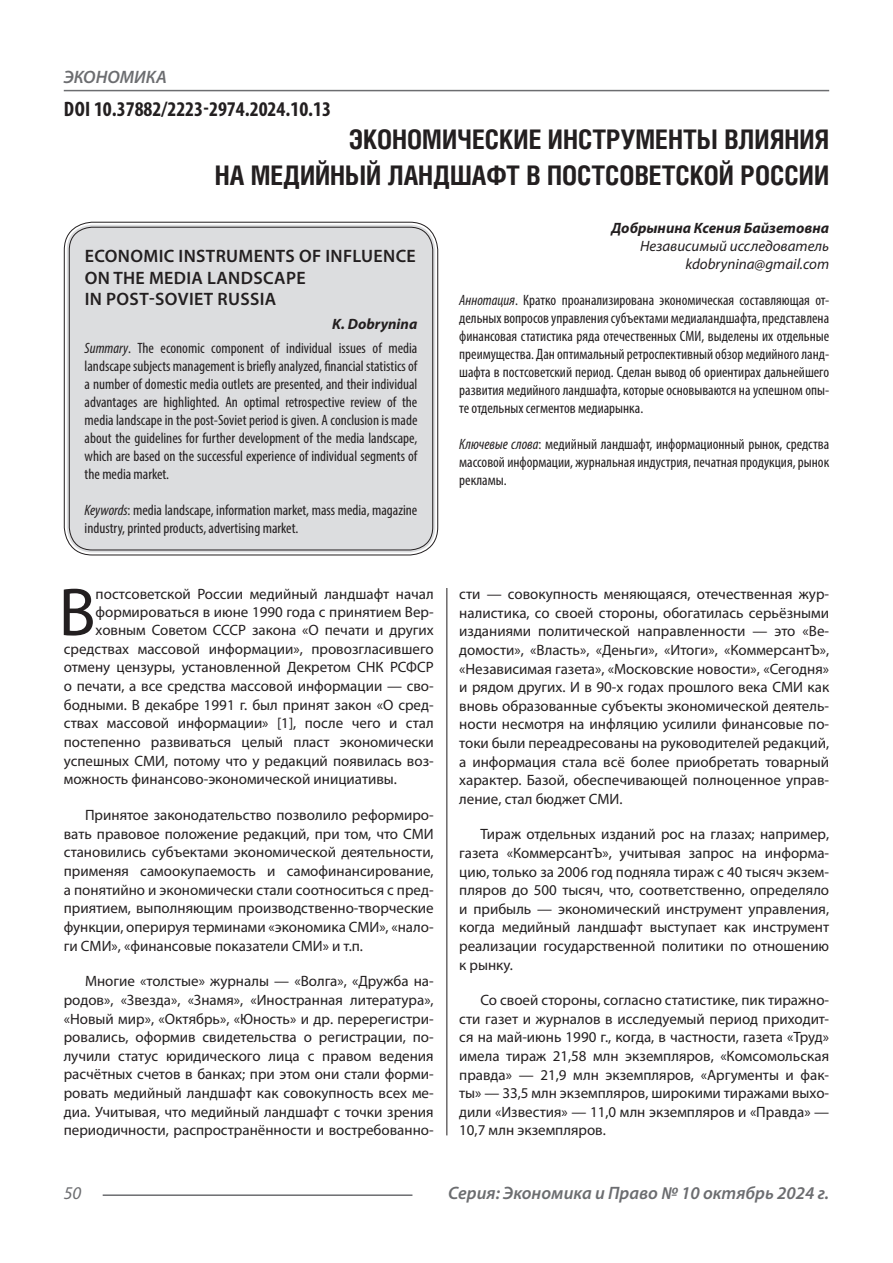
<style>
.page{position:relative;width:893px;height:1263px;background:#fff}
.page>*{position:absolute;margin:0;border:0;box-sizing:border-box;transform-origin:0 0}
.Статья_текст_первый{font:68.4px "Myriad Pro";color:#231f20}
.Статья_название{font:700 27px/36px "Helios Cond C";color:#231f20;text-align:right}
.ДОИ{font:700 condensed 21px "Myriad Pro";color:#231f20}
.Статья_название_англ{font:600 18px/21.6px "Myriad Pro";letter-spacing:.02em;color:#231f20}
.t1{font:italic 600 18px "Myriad Pro";color:#6c6d70}
.t2{font:italic 18px "Myriad Pro";color:#6c6d70}
.Статья_текст{font:15px/18.6px "Myriad Pro";color:#231f20;text-align:justify}
.Статья_аннотация_анг{font:condensed 15px/18px "Myriad Pro";color:#231f20;text-align:justify}
.Статья_аннотация_тек{font:condensed 15px/18px "Myriad Pro";color:#231f20;text-align:justify}
.Статья_текст_первый-2{font:15px "Myriad Pro";color:#231f20}
.Статья_автор_инфо{font:italic 15px "Myriad Pro";color:#231f20}
.Статья_автор_инфо-2{font:italic 700 15px "Myriad Pro";color:#231f20}
.Статья_автор_англ{font:italic 700 15px "Myriad Pro";color:#231f20}
.s1{font-style:italic}
</style>
<div class="page">
<hr style="left:446px;top:128px;width:1px;height:1007px;background:#231f20">
<hr style="left:103px;top:1194px;width:309px;height:2px;background:#6c6d70">
<hr style="left:64px;top:90px;width:765px;height:1px;background:#6c6d70">
<div style="left:67px;top:225px;width:368px;height:327px;background:#dcdddf;border-radius:26px"></div>
<div style="left:64px;top:222px;width:374px;height:333px;border:1px solid #231f20;border-radius:28px"></div>
<div style="left:69px;top:227px;width:364px;height:323px;border:1px solid #231f20;border-radius:23px"></div>
<p class="t1" style="left:64px;top:66px;width:105px">ЭКОНОМИКА</p>
<p class="ДОИ" style="left:64px;top:96px;width:269px">DOI 10.37882/2223-2974.2024.10.13</p>
<p class="Статья_название" style="left:215px;top:121px;width:616px">ЭКОНОМИЧЕСКИЕ ИНСТРУМЕНТЫ ВЛИЯНИЯ<br>НА МЕДИЙНЫЙ ЛАНДШАФТ В ПОСТСОВЕТСКОЙ РОССИИ</p>
<p class="Статья_автор_инфо-2" style="left:611px;top:218px;width:219px">Добрынина Ксения Байзетовна</p>
<p class="Статья_автор_инфо" style="left:640px;top:237px;width:191px">Независимый исследователь</p>
<p class="Статья_автор_инфо" style="left:685px;top:255px;width:145px">kdobrynina@gmail.com</p>
<p class="Статья_аннотация_тек" style="left:459px;top:291px;width:371px"><span class="s1">Аннотация</span>. Кратко проанализирована экономическая составляющая от&shy;дельных вопросов управления субъектами медиаландшафта, представлена финансовая статистика ряда отечественных СМИ, выделены их отдельные преимущества. Дан оптимальный ретроспективный обзор медийного ланд&shy;шафта в постсоветский период. Сделан вывод об ориентирах дальнейшего развития медийного ландшафта, которые основываются на успешном опы&shy;те отдельных сегментов медиарынка.</p>
<p class="Статья_аннотация_тек" style="left:459px;top:435px;width:371px"><span class="s1">Ключевые слова</span>: медийный ландшафт, информационный рынок, средства массовой информации, журнальная индустрия, печатная продукция, рынок рекламы.</p>
<p class="Статья_название_англ" style="left:85px;top:245px;width:333px">ECONOMIC INSTRUMENTS OF INFLUENCE<br>ON THE MEDIA LANDSCAPE<br>IN POST-SOVIET RUSSIA</p>
<p class="Статья_автор_англ" style="left:332px;top:314px;width:87px">K. Dobrynina</p>
<p class="Статья_аннотация_анг" style="left:85px;top:339px;width:334px"><span class="s1">Summary</span>. The economic component of individual issues of media landscape subjects management is briefly analyzed, financial statistics of a number of domestic media outlets are presented, and their individual advantages are highlighted. An optimal retrospective review of the media landscape in the post-Soviet period is given. A conclusion is made about the guidelines for further development of the media landscape, which are based on the successful experience of individual segments of the media market.</p>
<p class="Статья_аннотация_анг" style="left:85px;top:501px;width:334px"><span class="s1">Keywords</span>: media landscape, information market, mass media, magazine industry, printed products, advertising market.</p>
<p class="Статья_текст_первый" style="left:59px;top:570px;width:39px">В</p>
<p class="Статья_текст_первый-2" style="left:96px;top:585px;width:340px">постсоветской России медийный ландшафт начал</p>
<p class="Статья_текст_первый-2" style="left:96px;top:603px;width:340px">формироваться в июне 1990 года с принятием Вер-</p>
<p class="Статья_текст_первый-2" style="left:96px;top:621px;width:340px">ховным Советом СССР закона «О печати и других</p>
<p class="Статья_текст_первый-2" style="left:64px;top:639px;width:371px">средствах массовой информации», провозгласившего</p>
<p class="Статья_текст_первый-2" style="left:64px;top:658px;width:371px">отмену цензуры, установленной Декретом СНК РСФСР</p>
<p class="Статья_текст_первый-2" style="left:64px;top:677px;width:371px">о печати, а все средства массовой информации — сво-</p>
<p class="Статья_текст_первый-2" style="left:64px;top:695px;width:371px">бодными. В декабре 1991 г. был принят закон «О сред-</p>
<p class="Статья_текст_первый-2" style="left:64px;top:714px;width:371px">ствах массовой информации» [1], после чего и стал</p>
<p class="Статья_текст_первый-2" style="left:64px;top:733px;width:371px">постепенно развиваться целый пласт экономически</p>
<p class="Статья_текст_первый-2" style="left:64px;top:751px;width:371px">успешных СМИ, потому что у редакций появилась воз-</p>
<p class="Статья_текст_первый-2" style="left:64px;top:770px;width:333px">можность финансово-экономической инициативы.</p>
<p class="Статья_текст" style="left:64px;top:805px;width:371px;text-indent:21px">Принятое законодательство позволило реформиро&shy;вать правовое положение редакций, при том, что СМИ становились субъектами экономической деятельности, применяя самоокупаемость и самофинансирование, а понятийно и экономически стали соотноситься с пред&shy;приятием, выполняющим производственно-творческие функции, оперируя терминами «экономика СМИ», «нало&shy;ги СМИ», «финансовые показатели СМИ» и т.п.</p>
<p class="Статья_текст" style="left:64px;top:972px;width:371px;text-indent:21px">Многие «толстые» журналы — «Волга», «Дружба на&shy;родов», «Звезда», «Знамя», «Иностранная литература», «Новый мир», «Октябрь», «Юность» и др. перерегистри&shy;ровались, оформив свидетельства о регистрации, по&shy;лучили статус юридического лица с правом ведения расчётных счетов в банках; при этом они стали форми&shy;ровать медийный ландшафт как совокупность всех ме&shy;диа. Учитывая, что медийный ландшафт с точки зрения периодичности, распространённости и востребованно-</p>
<p class="Статья_текст" style="left:459px;top:585px;width:371px">сти — совокупность меняющаяся, отечественная жур&shy;налистика, со своей стороны, обогатилась серьёзными изданиями политической направленности — это «Ве&shy;домости», «Власть», «Деньги», «Итоги», «КоммерсантЪ», «Независимая газета», «Московские новости», «Сегодня» и рядом других. И в 90-х годах прошлого века СМИ как вновь образованные субъекты экономической деятель&shy;ности несмотря на инфляцию усилили финансовые по&shy;токи были переадресованы на руководителей редакций, а информация стала всё более приобретать товарный характер. Базой, обеспечивающей полноценное управ&shy;ление, стал бюджет СМИ.</p>
<p class="Статья_текст" style="left:459px;top:825px;width:371px;text-indent:21px">Тираж отдельных изданий рос на глазах; например, газета «КоммерсантЪ», учитывая запрос на информа&shy;цию, только за 2006 год подняла тираж с 40 тысяч экзем&shy;пляров до 500 тысяч, что, соответственно, определяло и прибыль — экономический инструмент управления, когда медийный ландшафт выступает как инструмент реализации государственной политики по отношению к рынку.</p>
<p class="Статья_текст" style="left:459px;top:991px;width:371px;text-indent:21px">Со своей стороны, согласно статистике, пик тиражно&shy;сти газет и журналов в исследуемый период приходит&shy;ся на май-июнь 1990 г., когда, в частности, газета «Труд» имела тираж 21,58 млн экземпляров, «Комсомольская правда» — 21,9 млн экземпляров, «Аргументы и фак&shy;ты» — 33,5 млн экземпляров, широкими тиражами выхо&shy;дили «Известия» — 11,0 млн экземпляров и «Правда» — 10,7 млн экземпляров.</p>
<p class="t2" style="left:64px;top:1182px;width:19px">50</p>
<p class="t1" style="left:448px;top:1182px;width:383px">Серия: Экономика и Право № 10 октябрь 2024 г.</p>
</div>
